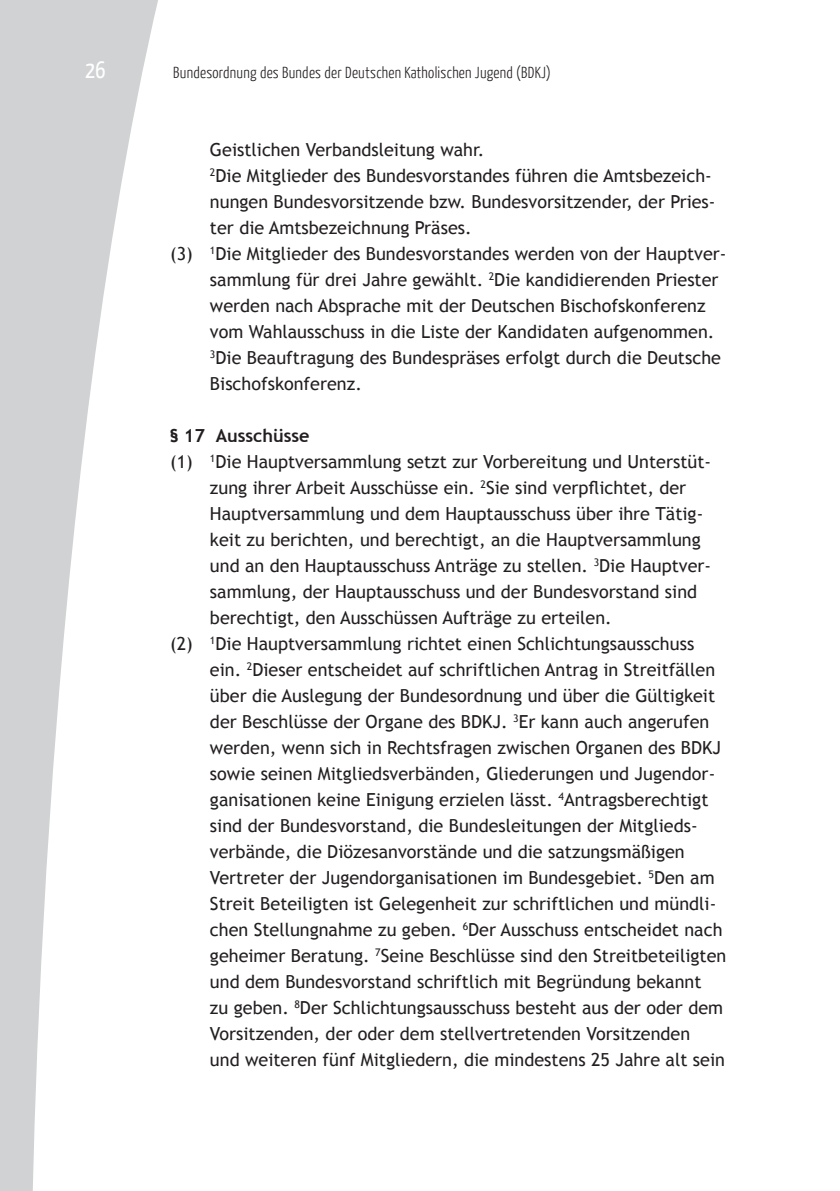
<style>
.page{position:relative;width:840px;height:1191px;background:#fff}
.page>*{position:absolute;margin:0;border:0;box-sizing:border-box;transform-origin:0 0}
.t1{font:24px "BDKJ";color:#fff}
.TextEinzug{font:18px/26px "Trebuchet MS";color:#231f20}
.Paragraf{font:700 18px "Trebuchet MS";color:#231f20}
.t2{font:300 16px "BDKJ";color:#231f20}
</style>
<div class="page">
<svg style="left:0;top:0;width:158px;height:1191px"></svg>
<h1 class="t1" style="left:85px;top:54px;width:22px">26</h1>
<p class="t2" style="left:173px;top:62px;width:379px">Bundesordnung des Bundes der Deutschen Katholischen Jugend (BDKJ)</p>
<p class="TextEinzug" style="left:210px;top:137px;width:276px">Geistlichen Verbandsleitung wahr.</p>
<p class="TextEinzug" style="left:210px;top:163px;width:506px"><sup>2</sup>Die Mitglieder des Bundesvorstandes führen die Amtsbezeich&shy;nungen Bundesvorsitzende bzw. Bundesvorsitzender, der Pries&shy;ter die Amtsbezeichnung Präses.</p>
<p class="TextEinzug" style="left:210px;top:241px;width:517px;text-indent:-40px">(3) <sup>1</sup>Die Mitglieder des Bundesvorstandes werden von der Hauptver&shy;sammlung für drei Jahre gewählt. <sup>2</sup>Die kandidierenden Priester werden nach Absprache mit der Deutschen Bischofskonferenz vom Wahlausschuss in die Liste der Kandidaten aufgenommen.<br><sup>3</sup>Die Beauftragung des Bundespräses erfolgt durch die Deutsche Bischofskonferenz.</p>
<p class="Paragraf" style="left:170px;top:424px;width:141px">§ 17 Ausschüsse</p>
<p class="TextEinzug" style="left:210px;top:449px;width:502px;text-indent:-40px">(1) <sup>1</sup>Die Hauptversammlung setzt zur Vorbereitung und Unterstüt&shy;zung ihrer Arbeit Ausschüsse ein. <sup>2</sup>Sie sind verpflichtet, der Hauptversammlung und dem Hauptausschuss über ihre Tätig&shy;keit zu berichten, und berechtigt, an die Hauptversammlung und an den Hauptausschuss Anträge zu stellen. <sup>3</sup>Die Hauptver&shy;sammlung, der Hauptausschuss und der Bundesvorstand sind berechtigt, den Ausschüssen Aufträge zu erteilen.</p>
<p class="TextEinzug" style="left:210px;top:631px;width:517px;text-indent:-40px">(2) <sup>1</sup>Die Hauptversammlung richtet einen Schlichtungsausschuss ein. <sup>2</sup>Dieser entscheidet auf schriftlichen Antrag in Streitfällen über die Auslegung der Bundesordnung und über die Gültigkeit der Beschlüsse der Organe des BDKJ. <sup>3</sup>Er kann auch angerufen werden, wenn sich in Rechtsfragen zwischen Organen des BDKJ sowie seinen Mitgliedsverbänden, Gliederungen und Jugendor&shy;ganisationen keine Einigung erzielen lässt. <sup>4</sup>Antragsberechtigt sind der Bundesvorstand, die Bundesleitungen der Mitglieds&shy;verbände, die Diözesanvorstände und die satzungsmäßigen Vertreter der Jugendorganisationen im Bundesgebiet. <sup>5</sup>Den am Streit Beteiligten ist Gelegenheit zur schriftlichen und mündli&shy;chen Stellungnahme zu geben. <sup>6</sup>Der Ausschuss entscheidet nach geheimer Beratung. <sup>7</sup>Seine Beschlüsse sind den Streitbeteiligten und dem Bundesvorstand schriftlich mit Begründung bekannt<br>zu geben. <sup>8</sup>Der Schlichtungsausschuss besteht aus der oder dem Vorsitzenden, der oder dem stellvertretenden Vorsitzenden<br>und weiteren fünf Mitgliedern, die mindestens 25 Jahre alt sein</p>
</div>
